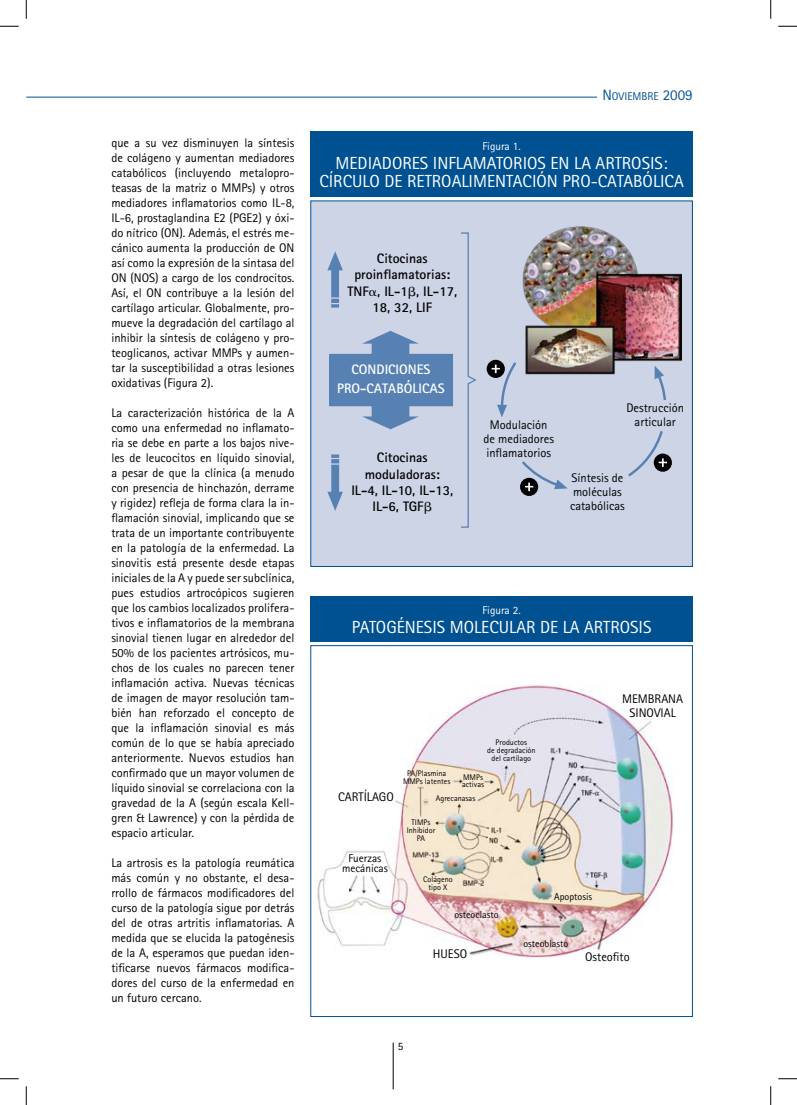
<style>
.page{position:relative;width:797px;height:1105px;background:#fff}
.page>*{position:absolute;margin:0;border:0;box-sizing:border-box;transform-origin:0 0}
.t1{font:17.5px/18.8px "Rotis Sans Serif";color:#fff;text-align:center}
.t2{font:700 13.75px/16.2px "Rotis Sans Serif";color:#000;text-align:center}
.t3{font:700 13.75px/18.8px "Rotis Sans Serif";color:#fff}
.t4{font:12.5px/15px "Rotis Sans Serif";color:#000}
.t5{font:11.25px/10px "Rotis Sans Serif";color:#000;text-align:center}
.t6{font:11.25px "Rotis Sans Serif";color:#fff}
.t7{font:11.25px "Rotis Sans Serif";color:#005191}
.t8{font:10px "Rotis Sans Serif";color:#000}
.t9{font:8.12px/8.1px "Rotis Sans Serif";color:#000;text-align:center}
.s1{font-size:15px}
.s2{font-family:"Mathematical Pi One";font-weight:400}
</style>
<div class="page">
<hr style="left:26px;top:97px;width:666px;height:1px;background:#005191">
<div style="left:597px;top:88px;width:95px;height:12px;background:#fff"></div>
<hr style="left:393px;top:1042px;width:1px;height:47px;background:#000">
<div style="left:310px;top:645px;width:382px;height:372px;background:#fff;border:1px solid #005191"></div>
<div style="left:310px;top:132px;width:382px;height:65px;background:#005191"></div>
<div style="left:310px;top:201px;width:382px;height:366px;background:#cdd4e6"></div>
<div style="left:310px;top:597px;width:382px;height:45px;background:#005191"></div>
<img style="left:522px;top:227px;width:159px;height:148px">
<svg style="left:329px;top:331px;width:124px;height:98px"></svg>
<svg style="left:461px;top:232px;width:16px;height:296px"></svg>
<svg style="left:654px;top:366px;width:13px;height:34px"></svg>
<svg style="left:486px;top:360px;width:19px;height:18px"></svg>
<svg style="left:491px;top:359px;width:26px;height:58px"></svg>
<svg style="left:520px;top:478px;width:18px;height:18px"></svg>
<svg style="left:520px;top:461px;width:47px;height:30px"></svg>
<div style="left:653px;top:454px;width:19px;height:18px;background:#000;border-radius:50%"></div>
<svg style="left:628px;top:431px;width:39px;height:46px"></svg>
<svg style="left:327px;top:251px;width:16px;height:57px"></svg>
<svg style="left:327px;top:454px;width:16px;height:57px"></svg>
<img style="left:317px;top:685px;width:357px;height:272px">
<svg style="left:0;top:25px;width:19px;height:2px"></svg>
<svg style="left:778px;top:25px;width:19px;height:2px"></svg>
<svg style="left:0;top:1078px;width:19px;height:1px"></svg>
<svg style="left:778px;top:1078px;width:19px;height:1px"></svg>
<svg style="left:25px;top:0;width:2px;height:19px"></svg>
<svg style="left:25px;top:1086px;width:2px;height:19px"></svg>
<svg style="left:770px;top:0;width:1px;height:19px"></svg>
<svg style="left:770px;top:1086px;width:1px;height:19px"></svg>
<p class="t4" style="left:111px;top:135px;width:185px">que a su vez disminuyen la síntesis de colágeno y aumentan mediadores catabólicos (incluyendo metalopro&shy;teasas de la matriz o MM Ps) y otros mediadores inflamatorios como I L-8, I L-6, prostaglandina E2 (PGE2) y óxi&shy;do nítrico (ON). Además, el estrés me&shy;cánico aumenta la producción de ON así como la expresión de la sintasa del ON (NOS) a cargo de los condrocitos.<br>Así, el ON contribuye a la lesión del cartílago articular. Globalmente, pro&shy;mueve la degradación del cartílago al inhibir la síntesis de colágeno y pro&shy;teoglicanos, activar MM Ps y aumen&shy;tar la susceptibilidad a otras lesiones oxidativas (Figura 2).</p>
<p class="t4" style="left:111px;top:405px;width:185px;text-align:justify">La caracterización histórica de la A como una enfermedad no inflamato&shy;ria se debe en parte a los bajos nive&shy;les de leucocitos en líquido sinovial, a pesar de que la clínica (a menudo con presencia de hinchazón, derrame y rigidez) refleja de forma clara la in&shy;flamación sinovial, implicando que se trata de un importante contribuyente en la patología de la enfermedad. La sinovitis está presente desde etapas iniciales de la A y puede ser subclínica, pues estudios artrocópicos sugieren que los cambios localizados prolifera&shy;tivos e inflamatorios de la membrana sinovial tienen lugar en alrededor del 50% de los pacientes artrósicos, mu&shy;chos de los cuales no parecen tener inflamación activa. N uevas técnicas de imagen de mayor resolución tam&shy;bién han reforzado el concepto de que la inflamación sinovial es más común de lo que se había apreciado anteriormente. N uevos estudios han confirmado que un mayor volumen de líquido sinovial se correlaciona con la gravedad de la A (según escala Kell&shy;gren &amp; Lawrence) y con la pérdida de espacio articular.</p>
<p class="t4" style="left:111px;top:855px;width:185px;text-align:justify">La artrosis es la patología reumática más común y no obstante, el desa&shy;rrollo de fármacos modificadores del curso de la patología sigue por detrás del de otras artritis inflamatorias. A medida que se elucida la patogénesis de la A, esperamos que puedan iden&shy;tificarse nuevos fármacos modifica&shy;dores del curso de la enfermedad en un futuro cercano.</p>
<p class="t7" style="left:602px;top:89px;width:92px"><span class="s1">N</span> OVIEMBRE <span class="s1">2009</span></p>
<p class="t6" style="left:482px;top:139px;width:40px">Figura 1.</p>
<h1 class="t1" style="left:319px;top:153px;width:366px">M ediadores inflamatorios en la artrosis:<br>Círculo de retroalimentación pro-catabólica</h1>
<p class="t2" style="left:347px;top:250px;width:111px">Citocinas proinflamatorias:<br>TNF<span class="s2">a</span>, IL-1<span class="s2">b</span>, IL-17,<br>18, 32, LIF</p>
<p class="t3" style="left:337px;top:360px;width:95px;text-indent:14px">Condiciones pro-catab</p>
<p class="t3" style="left:404px;top:379px;width:16px">ólicas</p>
<p class="t2" style="left:351px;top:449px;width:103px">Citocinas moduladoras:<br>IL-4, IL-10, IL-13,<br>IL-6, TGF<span class="s2">b</span></p>
<p class="t4" style="left:483px;top:418px;width:72px;line-height:13.8px;text-align:center">Modulación de mediadores inflamatorios</p>
<p class="t4" style="left:626px;top:401px;width:59px;line-height:13.8px;text-align:center">Destrucción articular</p>
<p class="t4" style="left:570px;top:471px;width:56px;line-height:13.8px">Síntesis de moléculas catabólicas</p>
<p class="t6" style="left:482px;top:604px;width:40px">Figura 2.</p>
<h1 class="t1" style="left:351px;top:617px;width:301px">Patogénesis molecular de la artrosis</h1>
<p class="t4" style="left:338px;top:790px;width:8px">CART</p>
<p class="t4" style="left:364px;top:790px;width:30px">ÍLAGO</p>
<p class="t5" style="left:342px;top:853px;width:47px">Fuerzas mecánicas</p>
<p class="t9" style="left:403px;top:769px;width:49px">PA/Plasmina<br>MM Ps latentes</p>
<p class="t9" style="left:487px;top:738px;width:50px">Productos<br>de degradación del cartílago</p>
<p class="t9" style="left:462px;top:773px;width:24px;line-height:7.5px;text-align:left">MM Ps activas</p>
<p class="t9" style="left:436px;top:794px;width:41px">Agrecanasas</p>
<p class="t9" style="left:407px;top:818px;width:30px">TIM Ps<br>I nhibidor<br>PA</p>
<p class="t9" style="left:423px;top:875px;width:31px">Colágeno tipo X</p>
<p class="t8" style="left:454px;top:909px;width:46px">osteoclasto</p>
<p class="t8" style="left:554px;top:891px;width:39px">Apoptosis</p>
<p class="t8" style="left:523px;top:937px;width:46px">osteoblasto</p>
<p class="t4" style="left:622px;top:691px;width:9px">MEM</p>
<p class="t4" style="left:648px;top:691px;width:15px">BRANA</p>
<p class="t4" style="left:629px;top:705px;width:7px">SINO</p>
<p class="t4" style="left:654px;top:705px;width:23px">VIAL</p>
<p class="t4" style="left:433px;top:946px;width:22px">HUESO</p>
<p class="t4" style="left:585px;top:949px;width:46px">Osteofito</p>
<p class="t5" style="left:398px;top:1041px;width:7px">5</p>
</div>
